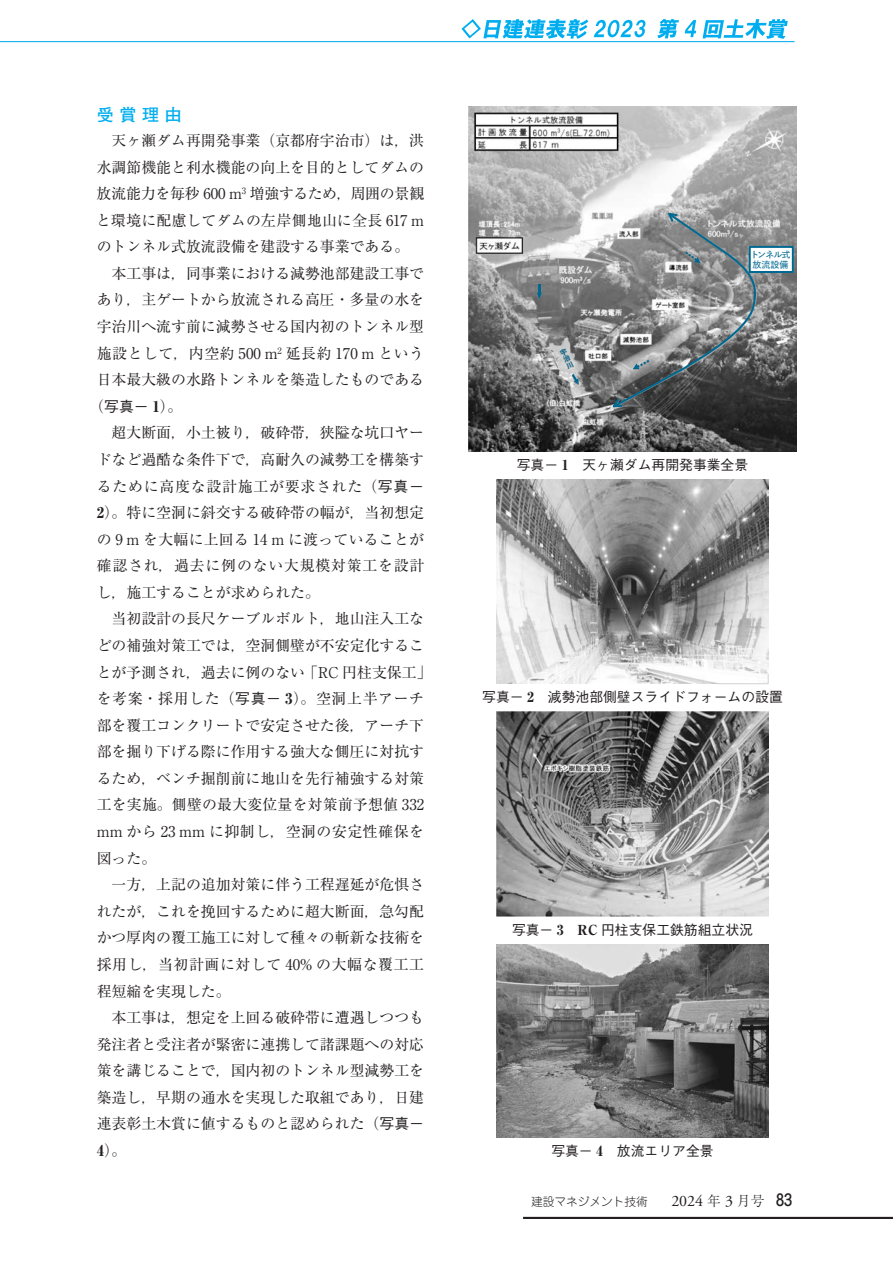
<style>
.page{position:relative;width:893px;height:1263px;background:#fff}
.page>*{position:absolute;margin:0;border:0;box-sizing:border-box;transform-origin:0 0}
.受賞_見出{font:700 16.95px "Futo Go B101 Pr 6 N";color:#00aeef}
.本文_14Q{font:14.85px/26.5px "Ryumin Pr 6 N";color:#231f20;text-align:justify}
.本文_14Q-2{font:14.85px "Ryumin Pr 6 N";letter-spacing:.04em;color:#231f20}
.キャプション{font:500 13.8px "Gothic BBB Pr 6 N";color:#231f20}
.t1{font:300 11.7px "Jun 101 Pro";color:#231f20}
.t2{font:600 9px/10.1px "Yu Go Pr 6 N";letter-spacing:-.1em;color:#006991}
.s1{font-family:"Gothic BBB Pr 6 N";font-weight:500}
.s2{font-weight:800}
.s3{font-family:"Ryumin Pr 6 N";font-weight:800}
.s4{font-family:"Adobe Garamond Pro";font-weight:400;font-size:15.9px}
.s5{font-family:"Ryumin Pr 6 N";font-size:13.8px}
.s6{font-family:"Jun 34 Pro";font-weight:500;font-size:15.9px}
</style>
<div class="page">
<img style="left:469px;top:106px;width:327px;height:346px">
<div style="left:750px;top:247px;width:43px;height:25px;background:#fff"></div>
<div style="left:749px;top:246px;width:45px;height:27px;border:2px solid #006991"></div>
<svg style="left:537px;top:284px;width:5px;height:16px"></svg>
<svg style="left:610px;top:211px;width:151px;height:197px;background:#828586"></svg>
<img style="left:496px;top:712px;width:273px;height:204px">
<img style="left:496px;top:480px;width:273px;height:204px">
<svg style="left:717px;top:673px;width:52px;height:11px"></svg>
<img style="left:496px;top:944px;width:273px;height:193px">
<hr style="left:523px;top:1217px;width:370px;height:2px;background:#231f20">
<hr style="left:0;top:41px;width:795px;height:1px;background:#00aeef">
<svg style="left:461px;top:19px;width:127px;height:20px"></svg>
<svg style="left:594px;top:20px;width:52px;height:17px"></svg>
<svg style="left:657px;top:19px;width:22px;height:19px"></svg>
<svg style="left:685px;top:20px;width:11px;height:17px"></svg>
<svg style="left:703px;top:19px;width:85px;height:20px"></svg>
<svg style="left:560px;top:348px;width:19px;height:36px"></svg>
<p class="受賞_見出" style="left:97px;top:101px;width:87px">受賞理由</p>
<p class="本文_14Q" style="left:96px;top:126px;width:330px;text-indent:16px">天ヶ瀬ダム再開発事業（京都府宇治市）は，洪水調節機能と利水機能の向上を目的としてダムの放流能力を毎秒 600 m<sup>3</sup> 増強するため，周囲の景観と環境に配慮してダムの左岸側地山に全長 617 mのトンネル式放流設備を建設する事業である。</p>
<p class="本文_14Q" style="left:112px;top:259px;width:314px">本工事は，同事業における減勢池部建設工事で</p>
<p class="本文_14Q" style="left:97px;top:286px;width:329px">あり，主ゲートから放流される高圧・多量の水を</p>
<p class="本文_14Q" style="left:97px;top:312px;width:329px">宇治川へ流す前に減勢させる国内初のトンネル型</p>
<p class="本文_14Q-2" style="left:97px;top:341px;width:329px">施設として，内空約 500 m<sup>2</sup> 延長約 170 m という</p>
<p class="本文_14Q" style="left:97px;top:366px;width:329px">日本最大級の水路トンネルを築造したものである</p>
<p class="本文_14Q" style="left:89px;top:392px;width:95px">（<span class="s1">写真－</span> <span class="s2">1</span>）。</p>
<p class="本文_14Q" style="left:97px;top:419px;width:329px;text-indent:15px">超大断面，小土被り，破砕帯，狭隘な坑口ヤードなど過酷な条件下で，高耐久の減勢工を構築するために高度な設計施工が要求された（<span class="s1">写真－</span><span class="s2">2</span>）。特に空洞に斜交する破砕帯の幅が，当初想定の 9 m を大幅に上回る 14 m に渡っていることが確認され，過去に例のない大規模対策工を設計し，施工することが求められた。</p>
<p class="本文_14Q" style="left:97px;top:605px;width:336px;text-align:left;text-indent:15px">当初設計の長尺ケーブルボルト，地山注入工などの補強対策工では，空洞側壁が不安定化することが予測され，過去に例のない「RC 円柱支保工」を考案・採用した（<span class="s1">写真－</span> <span class="s2">3</span>）。空洞上半アーチ部を覆工コンクリートで安定させた後，アーチ下部を掘り下げる際に作用する強大な側圧に対抗するため，ベンチ掘削前に地山を先行補強する対策工を実施。側壁の最大変位量を対策前予想値 332 mm から 23 mm に抑制し，空洞の安定性確保を図った。</p>
<p class="本文_14Q" style="left:97px;top:870px;width:329px;text-indent:15px">一方，上記の追加対策に伴う工程遅延が危惧されたが，これを挽回するために超大断面，急勾配かつ厚肉の覆工施工に対して種々の斬新な技術を採用し，当初計画に対して 40% の大幅な覆工工程短縮を実現した。</p>
<p class="本文_14Q" style="left:97px;top:1003px;width:329px;text-indent:15px">本工事は，想定を上回る破砕帯に遭遇しつつも発注者と受注者が緊密に連携して諸課題への対応策を講じることで，国内初のトンネル型減勢工を築造し，早期の通水を実現した取組であり，日建連表彰土木賞に値するものと認められた（<span class="s1">写真－</span><span class="s2">4</span>）。</p>
<p class="t2" style="left:751px;top:249px;width:42px">トンネル式放流設備</p>
<p class="キャプション" style="left:517px;top:454px;width:233px">写真－ <span class="s3">1</span>　天ヶ瀬ダム再開発事業全景</p>
<p class="キャプション" style="left:482px;top:686px;width:302px">写真－ <span class="s3">2</span>　減勢池部側壁スライドフォームの設置</p>
<p class="キャプション" style="left:512px;top:918px;width:243px">写真－ <span class="s3">3 RC</span> 円柱支保工鉄筋組立状況</p>
<p class="キャプション" style="left:551px;top:1140px;width:164px">写真－ <span class="s3">4</span>　放流エリア全景</p>
<p class="t1" style="left:531px;top:1192px;width:262px">建設マネジメント技術　　<span class="s4">2024</span> <span class="s5">年</span> <span class="s4">3</span> <span class="s5">月号</span> <span class="s6">83</span></p>
</div>
